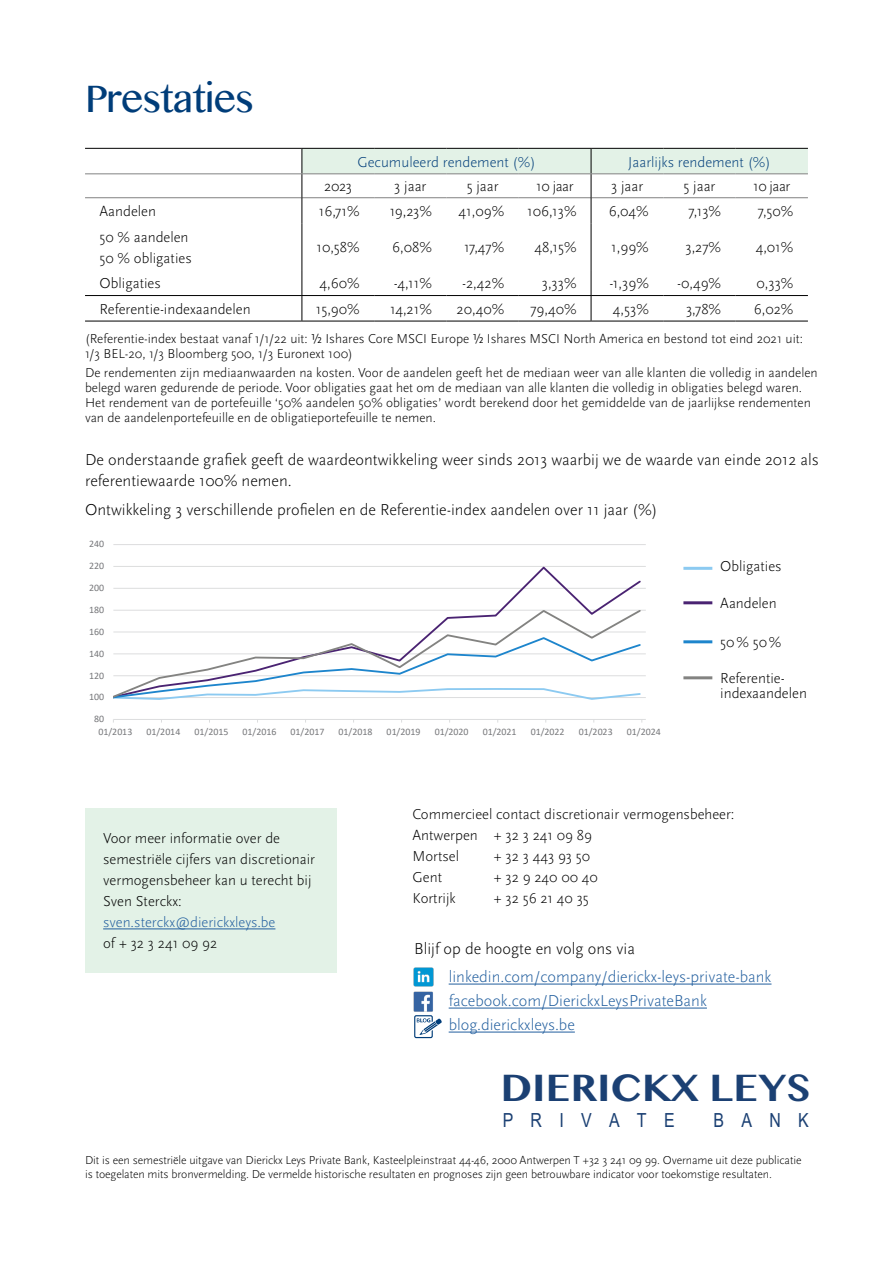
<style>
.page{position:relative;width:893px;height:1263px;background:#fff}
.page>*{position:absolute;margin:0;border:0;box-sizing:border-box;transform-origin:0 0}
.t1{font:39px "Malayalam MN";letter-spacing:-.02em;color:#003d79}
.t2{font:700 37.8px "Malayalam MN";color:#1b4073}
.t3{font:19.5px "Arial Narrow";letter-spacing:.89em;color:#1b4073}
.t4{font:300 16.5px/21px "Scala Sans Pro";color:#000}
.t5{font:300 16.5px/24px "Scala Sans Pro";color:#215e9e}
.t6{font:300 15px/21px "Scala Sans Pro";color:#000}
.t7{font:300 15px "Scala Sans Pro";color:#003d79}
.t8{font:300 15px "Scala Sans Pro";color:#215e9e}
.t9{font:300 13.5px/15px "Scala Sans Pro";color:#000}
.t10{font:300 12px/13.5px "Scala Sans Pro";letter-spacing:-.01em;color:#000}
.t11{font:9.9px "Calibri";letter-spacing:.005em;color:#77787b}
</style>
<div class="page">
<hr style="left:683px;top:567px;width:29px;height:3px;background:#8ccaf1">
<hr style="left:683px;top:601px;width:29px;height:3px;background:#4a2372">
<hr style="left:683px;top:640px;width:29px;height:3px;background:#1d85cc">
<hr style="left:683px;top:676px;width:29px;height:3px;background:#838381">
<svg style="left:113px;top:544px;width:533px;height:179px"></svg>
<hr style="left:85px;top:197px;width:217px;height:1px;background:#818282">
<hr style="left:302px;top:223px;width:1px;height:47px;background:#000">
<svg style="left:302px;top:270px;width:1px;height:51px"></svg>
<svg style="left:302px;top:149px;width:506px;height:74px"></svg>
<hr style="left:591px;top:223px;width:1px;height:47px;background:#000">
<svg style="left:591px;top:270px;width:1px;height:51px"></svg>
<hr style="left:85px;top:321px;width:217px;height:1px;background:#000">
<hr style="left:302px;top:321px;width:72px;height:1px;background:#000">
<hr style="left:374px;top:321px;width:72px;height:1px;background:#000">
<hr style="left:446px;top:321px;width:73px;height:1px;background:#000">
<hr style="left:519px;top:321px;width:72px;height:1px;background:#000">
<hr style="left:591px;top:321px;width:72px;height:1px;background:#000">
<hr style="left:663px;top:321px;width:73px;height:1px;background:#000">
<hr style="left:736px;top:321px;width:72px;height:1px;background:#000">
<hr style="left:85px;top:148px;width:217px;height:1px;background:#000">
<hr style="left:302px;top:148px;width:72px;height:1px;background:#000">
<hr style="left:374px;top:148px;width:72px;height:1px;background:#000">
<hr style="left:446px;top:148px;width:73px;height:1px;background:#000">
<hr style="left:519px;top:148px;width:72px;height:1px;background:#000">
<hr style="left:591px;top:148px;width:72px;height:1px;background:#000">
<hr style="left:663px;top:148px;width:73px;height:1px;background:#000">
<hr style="left:736px;top:148px;width:72px;height:1px;background:#000">
<hr style="left:85px;top:174px;width:217px;height:1px;background:#818282">
<hr style="left:302px;top:174px;width:72px;height:1px;background:#818282">
<hr style="left:374px;top:174px;width:72px;height:1px;background:#818282">
<hr style="left:446px;top:174px;width:73px;height:1px;background:#818282">
<hr style="left:519px;top:174px;width:72px;height:1px;background:#818282">
<hr style="left:591px;top:174px;width:72px;height:1px;background:#818282">
<hr style="left:663px;top:174px;width:73px;height:1px;background:#818282">
<hr style="left:736px;top:174px;width:72px;height:1px;background:#818282">
<hr style="left:85px;top:295px;width:217px;height:1px;background:#000">
<hr style="left:302px;top:295px;width:72px;height:1px;background:#000">
<hr style="left:374px;top:295px;width:72px;height:1px;background:#000">
<hr style="left:446px;top:295px;width:73px;height:1px;background:#000">
<hr style="left:519px;top:295px;width:72px;height:1px;background:#000">
<hr style="left:591px;top:295px;width:72px;height:1px;background:#000">
<hr style="left:663px;top:295px;width:73px;height:1px;background:#000">
<hr style="left:736px;top:295px;width:72px;height:1px;background:#000">
<div style="left:85px;top:808px;width:251px;height:164px;background:#e3f2e7"></div>
<hr style="left:103px;top:928px;width:172px;height:1px;background:#215e9e">
<hr style="left:449px;top:984px;width:322px;height:1px;background:#215e9e">
<hr style="left:449px;top:1008px;width:258px;height:1px;background:#215e9e">
<hr style="left:449px;top:1032px;width:126px;height:1px;background:#215e9e">
<img style="left:413px;top:967px;width:21px;height:20px">
<img style="left:413px;top:991px;width:20px;height:21px">
<svg style="left:414px;top:1015px;width:28px;height:23px"></svg>
<h1 class="t1" style="left:85px;top:73px;width:170px">Prestaties</h1>
<p class="t7" style="left:357px;top:153px;width:180px">Gecumuleerd rendement (%)</p>
<p class="t7" style="left:628px;top:153px;width:144px">Jaarlijks rendement (%)</p>
<p class="t6" style="left:324px;top:176px;width:30px">2023</p>
<p class="t6" style="left:394px;top:176px;width:34px">3 jaar</p>
<p class="t6" style="left:467px;top:176px;width:33px">5 jaar</p>
<p class="t6" style="left:536px;top:176px;width:39px">10 jaar</p>
<p class="t6" style="left:611px;top:176px;width:34px">3 jaar</p>
<p class="t6" style="left:683px;top:176px;width:33px">5 jaar</p>
<p class="t6" style="left:753px;top:176px;width:39px">10 jaar</p>
<p class="t6" style="left:100px;top:201px;width:58px">Aandelen</p>
<p class="t6" style="left:319px;top:201px;width:42px">16,71%</p>
<p class="t6" style="left:390px;top:201px;width:44px">19,23%</p>
<p class="t6" style="left:459px;top:201px;width:47px">41,09%</p>
<p class="t6" style="left:527px;top:201px;width:51px">106,13%</p>
<p class="t6" style="left:609px;top:201px;width:42px">6,04%</p>
<p class="t6" style="left:688px;top:201px;width:34px">7,13%</p>
<p class="t6" style="left:757px;top:201px;width:37px">7,50%</p>
<p class="t6" style="left:100px;top:226px;width:94px">50 % aandelen<br>50 % obligaties</p>
<p class="t6" style="left:316px;top:237px;width:45px">10,58%</p>
<p class="t6" style="left:392px;top:237px;width:41px">6,08%</p>
<p class="t6" style="left:464px;top:237px;width:42px">17,47%</p>
<p class="t6" style="left:534px;top:237px;width:44px">48,15%</p>
<p class="t6" style="left:611px;top:237px;width:39px">1,99%</p>
<p class="t6" style="left:685px;top:237px;width:37px">3,27%</p>
<p class="t6" style="left:756px;top:237px;width:39px">4,01%</p>
<p class="t6" style="left:100px;top:273px;width:63px">Obligaties</p>
<p class="t6" style="left:320px;top:273px;width:42px">4,60%</p>
<p class="t6" style="left:394px;top:273px;width:40px">-4,11%</p>
<p class="t6" style="left:462px;top:273px;width:44px">-2,42%</p>
<p class="t6" style="left:542px;top:273px;width:36px">3,33%</p>
<p class="t6" style="left:609px;top:273px;width:41px">-1,39%</p>
<p class="t6" style="left:677px;top:273px;width:45px">-0,49%</p>
<p class="t6" style="left:756px;top:273px;width:38px">0,33%</p>
<p class="t6" style="left:100px;top:298px;width:153px">Referentie-indexaandelen</p>
<p class="t6" style="left:316px;top:298px;width:46px">15,90%</p>
<p class="t6" style="left:390px;top:298px;width:43px">14,21%</p>
<p class="t6" style="left:457px;top:298px;width:49px">20,40%</p>
<p class="t6" style="left:530px;top:298px;width:48px">79,40%</p>
<p class="t6" style="left:613px;top:298px;width:38px">4,53%</p>
<p class="t6" style="left:686px;top:298px;width:37px">3,78%</p>
<p class="t6" style="left:754px;top:298px;width:41px">6,02%</p>
<p class="t9" style="left:85px;top:331px;width:719px">(Referentie-index bestaat vanaf 1/1/22 uit: ½ Ishares Core MSCI Europe ½ Ishares MSCI North America en bestond tot eind 2021 uit:<br>1/3 BEL-20, 1/3 Bloomberg 500, 1/3 Euronext 100)</p>
<p class="t9" style="left:85px;top:366px;width:734px">De rendementen zijn mediaanwaarden na kosten. Voor de aandelen geeft het de mediaan weer van alle klanten die volledig in aandelen belegd waren gedurende de periode. Voor obligaties gaat het om de mediaan van alle klanten die volledig in obligaties belegd waren.<br>Het rendement van de portefeuille ‘50% aandelen 50% obligaties’ wordt berekend door het gemiddelde van de jaarlijkse rendementen van de aandelenportefeuille en de obligatieportefeuille te nemen.</p>
<p class="t4" style="left:85px;top:449px;width:735px">De onderstaande grafiek geeft de waardeontwikkeling weer sinds 2013 waarbij we de waarde van einde 2012 als referentiewaarde 100% nemen.</p>
<p class="t4" style="left:85px;top:499px;width:574px">Ontwikkeling 3 verschillende profielen en de Referentie-index aandelen over 11 jaar (%)</p>
<p class="t11" style="left:89px;top:537px;width:17px">240</p>
<p class="t11" style="left:89px;top:559px;width:17px">220</p>
<p class="t11" style="left:89px;top:581px;width:17px">200</p>
<p class="t11" style="left:89px;top:603px;width:17px">180</p>
<p class="t11" style="left:89px;top:625px;width:17px">160</p>
<p class="t11" style="left:89px;top:646px;width:17px">140</p>
<p class="t11" style="left:89px;top:668px;width:17px">120</p>
<p class="t11" style="left:89px;top:690px;width:17px">100</p>
<p class="t11" style="left:94px;top:712px;width:12px">80</p>
<p class="t11" style="left:98px;top:725px;width:35px">01/2013</p>
<p class="t11" style="left:146px;top:725px;width:35px">01/2014</p>
<p class="t11" style="left:194px;top:725px;width:35px">01/2015</p>
<p class="t11" style="left:243px;top:725px;width:35px">01/2016</p>
<p class="t11" style="left:291px;top:725px;width:35px">01/2017</p>
<p class="t11" style="left:339px;top:725px;width:35px">01/2018</p>
<p class="t11" style="left:387px;top:725px;width:35px">01/2019</p>
<p class="t11" style="left:435px;top:725px;width:35px">01/2020</p>
<p class="t11" style="left:483px;top:725px;width:35px">01/2021</p>
<p class="t11" style="left:531px;top:725px;width:35px">01/2022</p>
<p class="t11" style="left:579px;top:725px;width:35px">01/2023</p>
<p class="t11" style="left:627px;top:725px;width:35px">01/2024</p>
<p class="t6" style="left:720px;top:556px;width:63px">Obligaties</p>
<p class="t6" style="left:720px;top:592px;width:58px">Aandelen</p>
<p class="t6" style="left:720px;top:631px;width:63px">50% 50%</p>
<p class="t6" style="left:720px;top:671px;width:88px;line-height:15px">Referentie&shy;indexaandelen</p>
<p class="t6" style="left:103px;top:828px;width:213px">Voor meer informatie over de semestriële cijfers van discretionair vermogensbeheer kan u terecht bij<br>Sven Sterckx:</p>
<p class="t8" style="left:103px;top:914px;width:174px">sven.sterckx@dierickxleys.be</p>
<p class="t6" style="left:103px;top:933px;width:116px">of + 32 3 241 09 92</p>
<p class="t6" style="left:412px;top:804px;width:324px">Commercieel contact discretionair vermogensbeheer:<br>Antwerpen + 32 3 241 09 89<br>Mortsel</p>
<p class="t6" style="left:493px;top:846px;width:98px">+ 32 3 443 93 50</p>
<p class="t6" style="left:412px;top:867px;width:31px">Gent</p>
<p class="t6" style="left:493px;top:867px;width:106px">+ 32 9 240 00 40</p>
<p class="t6" style="left:412px;top:888px;width:45px">Kortrijk</p>
<p class="t6" style="left:493px;top:888px;width:97px">+ 32 56 21 40 35</p>
<p class="t4" style="left:414px;top:938px;width:222px">Blijf op de hoogte en volg ons via</p>
<p class="t5" style="left:449px;top:965px;width:324px">linkedin.com/company/dierickx-leys-private-bank facebook.com/DierickxLeysPrivateBank blog.dierickxleys.be</p>
<h2 class="t2" style="left:501px;top:1063px;width:312px">DIERICKX LEYS</h2>
<h3 class="t3" style="left:503px;top:1106px;width:173px">PRIVATE</h3>
<h3 class="t3" style="left:714px;top:1106px;width:97px">BANK</h3>
<p class="t10" style="left:85px;top:1154px;width:718px">Dit is een semestriële uitgave van Dierickx Leys Private Bank, Kasteelpleinstraat 44-46, 2000 Antwerpen T +32 3 241 09 99. Overname uit deze publicatie is toegelaten mits bronvermelding. De vermelde historische resultaten en prognoses zijn geen betrouwbare indicator voor toekomstige resultaten.</p>
</div>
